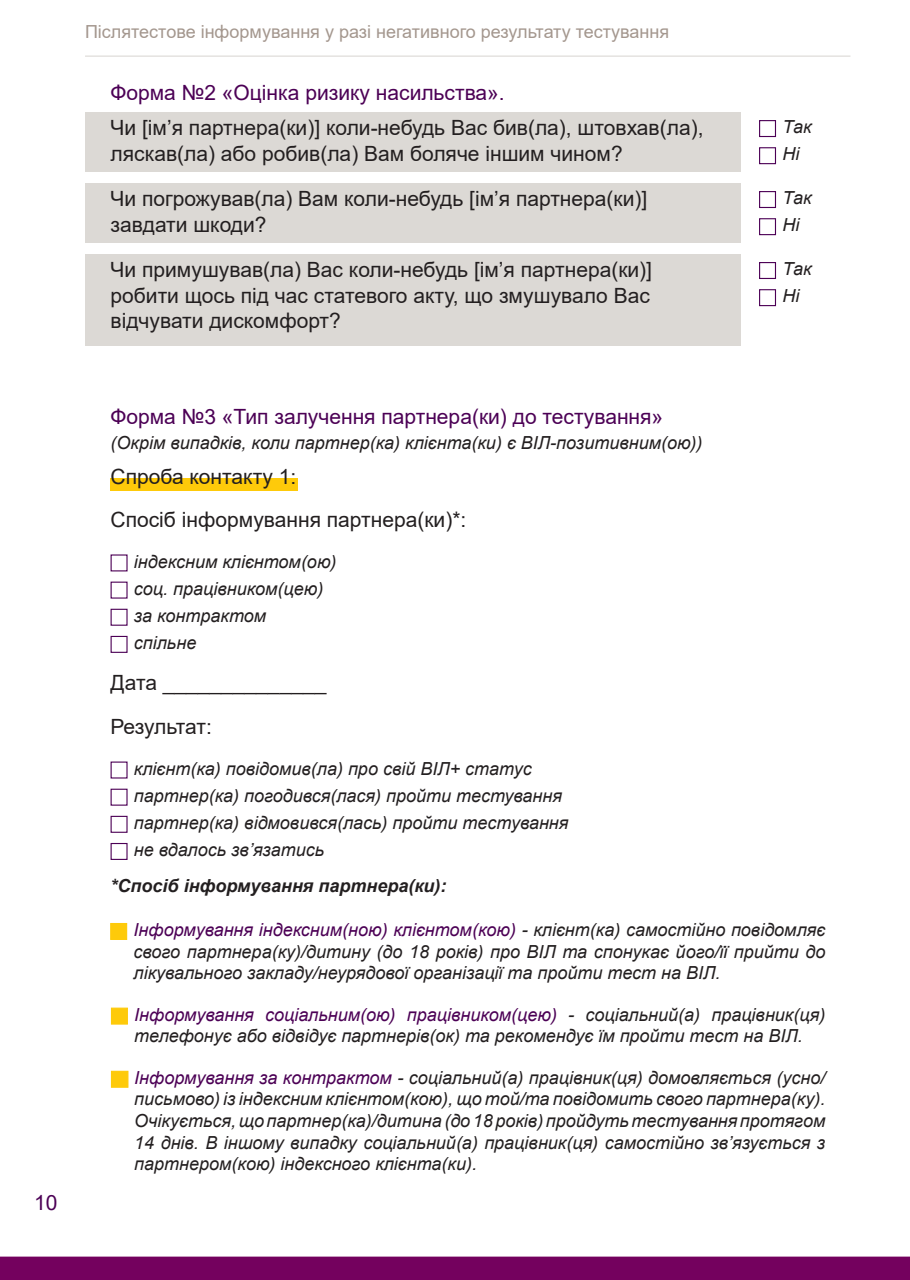
<style>
.page{position:relative;width:910px;height:1280px;background:#fff}
.page>*{position:absolute;margin:0;border:0;box-sizing:border-box;transform-origin:0 0}
.t1{font:21px/25.2px "Arial";color:#231f20}
.t2{font:21px "Arial";color:#4c0055}
.t3{font:21px "Arial";letter-spacing:-.02em;color:#231f20}
.t4{font:italic 18px/21.6px "Arial";color:#231f20;text-align:justify}
.t5{font:18px "Arial";color:#a4978e}
.t6{font:italic 700 18px "Arial";color:#231f20}
.s1{color:#4c0055}
</style>
<div class="page">
<div style="left:1px;top:1257px;width:908px;height:22px;background:#74015e"></div>
<div style="left:0;top:1256px;width:910px;height:24px;border:2px solid #74015e"></div>
<hr style="left:85px;top:56px;width:765px;height:1px;background:#dcd9d5">
<div style="left:85px;top:112px;width:655px;height:60px;background:#dcd9d5"></div>
<div style="left:759px;top:120px;width:17px;height:17px;border:1px solid #4c0055"></div>
<div style="left:759px;top:147px;width:17px;height:17px;border:1px solid #4c0055"></div>
<div style="left:85px;top:183px;width:655px;height:60px;background:#dcd9d5"></div>
<div style="left:759px;top:191px;width:17px;height:17px;border:1px solid #4c0055"></div>
<div style="left:759px;top:218px;width:17px;height:17px;border:1px solid #4c0055"></div>
<div style="left:85px;top:254px;width:655px;height:92px;background:#dcd9d5"></div>
<div style="left:759px;top:262px;width:17px;height:17px;border:1px solid #4c0055"></div>
<div style="left:759px;top:289px;width:17px;height:17px;border:1px solid #4c0055"></div>
<div style="left:111px;top:478px;width:187px;height:12px;background:#feca0a"></div>
<div style="left:111px;top:636px;width:17px;height:17px;border:1px solid #4c0055"></div>
<div style="left:111px;top:816px;width:17px;height:17px;border:1px solid #4c0055"></div>
<div style="left:111px;top:843px;width:17px;height:17px;border:1px solid #4c0055"></div>
<div style="left:110px;top:923px;width:17px;height:17px;background:#feca0a;border:1px solid #feca0a"></div>
<div style="left:111px;top:1007px;width:17px;height:17px;background:#feca0a;border:1px solid #feca0a"></div>
<div style="left:111px;top:1071px;width:17px;height:17px;background:#feca0a;border:1px solid #feca0a"></div>
<p class="t5" style="left:85px;top:19px;width:586px">Післятестове інформування у разі негативного результату тестування</p>
<p class="t2" style="left:111px;top:78px;width:396px">Форма №2 «Оцінка ризику насильства».</p>
<p class="t1" style="left:111px;top:115px;width:594px">Чи [ім’я партнера(ки)] коли-небудь Вас бив(ла), штовхав(ла), ляскав(ла) або робив(ла) Вам боляче іншим чином?</p>
<p class="t4" style="left:782px;top:116px;width:31px">Так</p>
<p class="t4" style="left:782px;top:143px;width:18px">Ні</p>
<p class="t1" style="left:111px;top:186px;width:538px">Чи погрожував(ла) Вам коли-небудь [ім’я партнера(ки)] завдати шкоди?</p>
<p class="t4" style="left:782px;top:187px;width:31px">Так</p>
<p class="t4" style="left:782px;top:214px;width:18px">Ні</p>
<p class="t1" style="left:111px;top:257px;width:543px;text-align:justify">Чи примушував(ла) Вас коли-небудь [ім’я партнера(ки)] робити щось під час статевого акту, що змушувало Вас відчувати дискомфорт?</p>
<p class="t4" style="left:782px;top:258px;width:31px">Так</p>
<p class="t4" style="left:782px;top:285px;width:18px">Ні</p>
<p class="t2" style="left:34px;top:1188px;width:25px">10</p>
<p class="t2" style="left:111px;top:402px;width:554px">Форма №3 «Тип залучення партнера(ки) до тестування»</p>
<p class="t4" style="left:111px;top:432px;width:593px">(Окрім випадків, коли партнер(ка) клієнта(ки) є ВІЛ-позитивним(ою))</p>
<p class="t1" style="left:111px;top:464px;width:187px">Спроба контакту 1:</p>
<p class="t1" style="left:111px;top:506px;width:357px">Спосіб інформування партнера(ки)*:</p>
<p class="t4" style="left:134px;top:551px;width:204px">індексним клієнтом(ою)</p>
<p class="t4" style="left:134px;top:578px;width:191px">соц. працівником(цею)</p>
<p class="t4" style="left:134px;top:605px;width:134px">за контрактом</p>
<p class="t4" style="left:134px;top:632px;width:64px">спільне</p>
<p class="t1" style="left:111px;top:670px;width:217px">Дата ______________</p>
<p class="t3" style="left:111px;top:712px;width:103px">Результат:</p>
<p class="t4" style="left:134px;top:758px;width:399px">клієнт(ка) повідомив(ла) про свій ВІЛ+ статус</p>
<p class="t4" style="left:134px;top:785px;width:430px">партнер(ка) погодився(лася) пройти тестування</p>
<p class="t4" style="left:134px;top:839px;width:192px">не вдалось зв’язатись</p>
<p class="t4" style="left:134px;top:812px;width:436px">партнер(ка) відмовився(лась) пройти тестування</p>
<p class="t6" style="left:111px;top:873px;width:338px">*Спосіб інформування партнера(ки):</p>
<p class="t4" style="left:134px;top:919px;width:693px"><span class="s1">Інформування індексним(ною) клієнтом(кою)</span> - клієнт(ка) самостійно повідомляє свого партнера(ку)/дитину (до 18 років) про ВІЛ та спонукає його/її прийти до лікувального закладу/неурядової організації та пройти тест на ВІЛ.</p>
<p class="t4" style="left:134px;top:1004px;width:692px"><span class="s1">Інформування соціальним(ою) працівником(цею)</span> - соціальний(а) працівник(ця) телефонує або відвідує партнерів(ок) та рекомендує їм пройти тест на ВІЛ.</p>
<p class="t4" style="left:134px;top:1067px;width:692px"><span class="s1">Інформування за контрактом</span> - соціальний(а) працівник(ця) домовляється (усно/ письмово) із індексним клієнтом(кою), що той/та повідомить свого партнера(ку).<br>Очікується, що партнер(ка)/дитина (до 18 років) пройдуть тестування протягом 14 днів. В іншому випадку соціальний(а) працівник(ця) самостійно зв’язується з партнером(кою) індексного клієнта(ки).</p>
</div>
